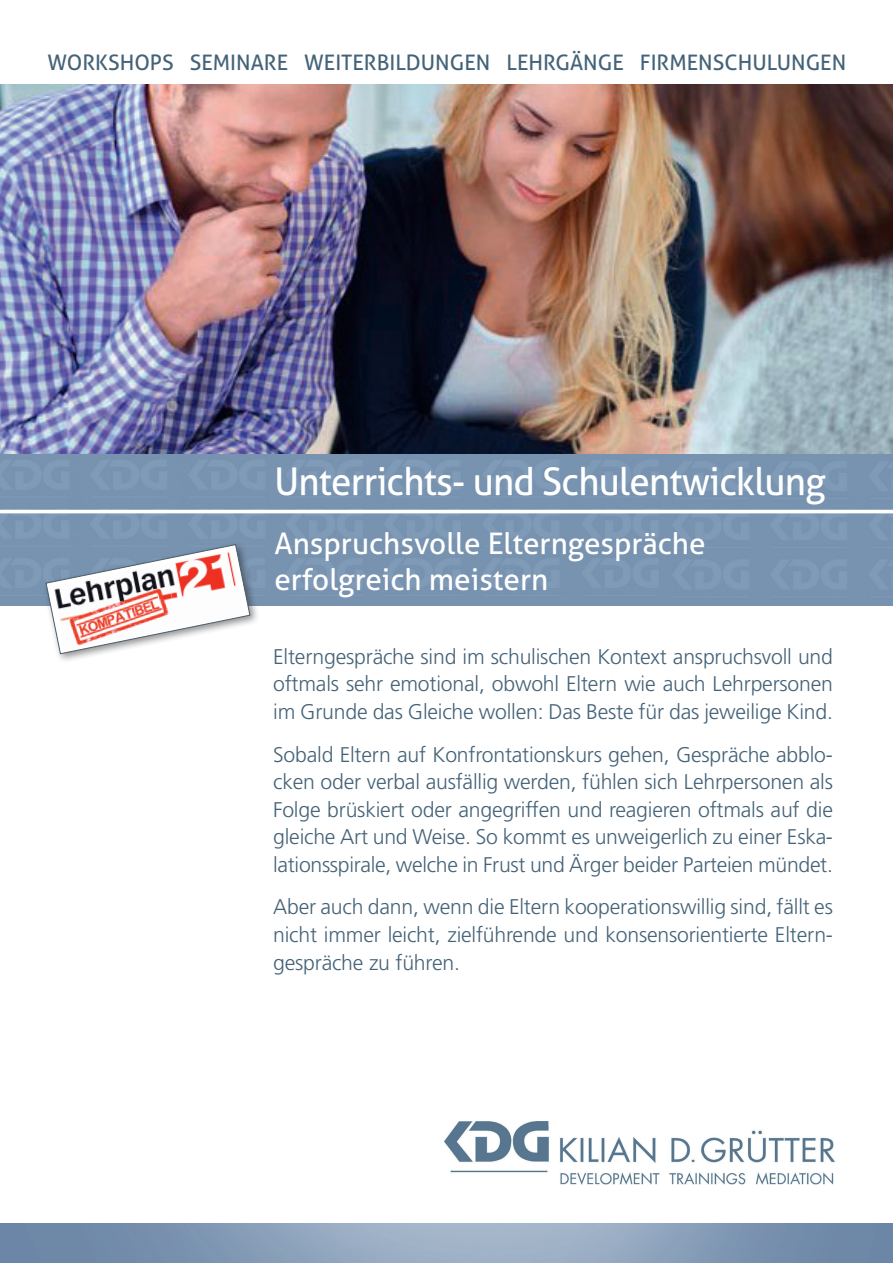
<style>
.page{position:relative;width:893px;height:1263px;background:#fff}
.page>*{position:absolute;margin:0;border:0;box-sizing:border-box;transform-origin:0 0}
.t1{font:38.25px "Aller";letter-spacing:-.02em;color:#fff;scale:.96 1}
.t2{font:29.7px/35.7px "Aller";color:#fff}
.t3{font:300 21.3px/27.6px "Frutiger LT";letter-spacing:-.01em;color:#456378;text-align:justify}
.t4{font:21.3px "Aller";color:#456378}
</style>
<div class="page">
<img style="left:0;top:84px;width:893px;height:521px">
<img style="left:445px;top:1121px;width:389px;height:64px">
<div style="left:43px;top:541px;width:217px;height:123px;background:#231f20;opacity:.49"></div>
<svg style="left:46px;top:544px;width:204px;height:110px"></svg>
<hr style="left:0;top:510px;width:893px;height:3px;background:#fff">
<p class="t4" style="left:48px;top:49px;width:800px">WORKSHOPS SEMINARE WEITERBILDUNGEN LEHRGÄNGE FIRMENSCHULUNGEN</p>
<h1 class="t1" style="left:274px;top:458px;width:576px">Unterrichts- und Schulentwicklung</h1>
<h2 class="t2" style="left:274px;top:526px;width:433px">Anspruchsvolle Elterngespräche erfolgreich meistern</h2>
<p class="t3" style="left:273px;top:643px;width:561px">Elterngespräche sind im schulischen Kontext anspruchsvoll und oftmals sehr emotional, obwohl Eltern wie auch Lehrpersonen im Grunde das Gleiche wollen: Das Beste für das jeweilige Kind.</p>
<p class="t3" style="left:273px;top:741px;width:561px">Sobald Eltern auf Konfrontationskurs gehen, Gespräche abblo&shy;cken oder verbal ausfällig werden, fühlen sich Lehrpersonen als Folge brüskiert oder angegriffen und reagieren oftmals auf die gleiche Art und Weise. So kommt es unweigerlich zu einer Eska&shy;lationsspirale, welche in Frust und Ärger beider Parteien mündet.</p>
<p class="t3" style="left:273px;top:893px;width:561px">Aber auch dann, wenn die Eltern kooperationswillig sind, fällt es nicht immer leicht, zielführende und konsensorientierte Eltern&shy;gespräche zu führen.</p>
</div>
